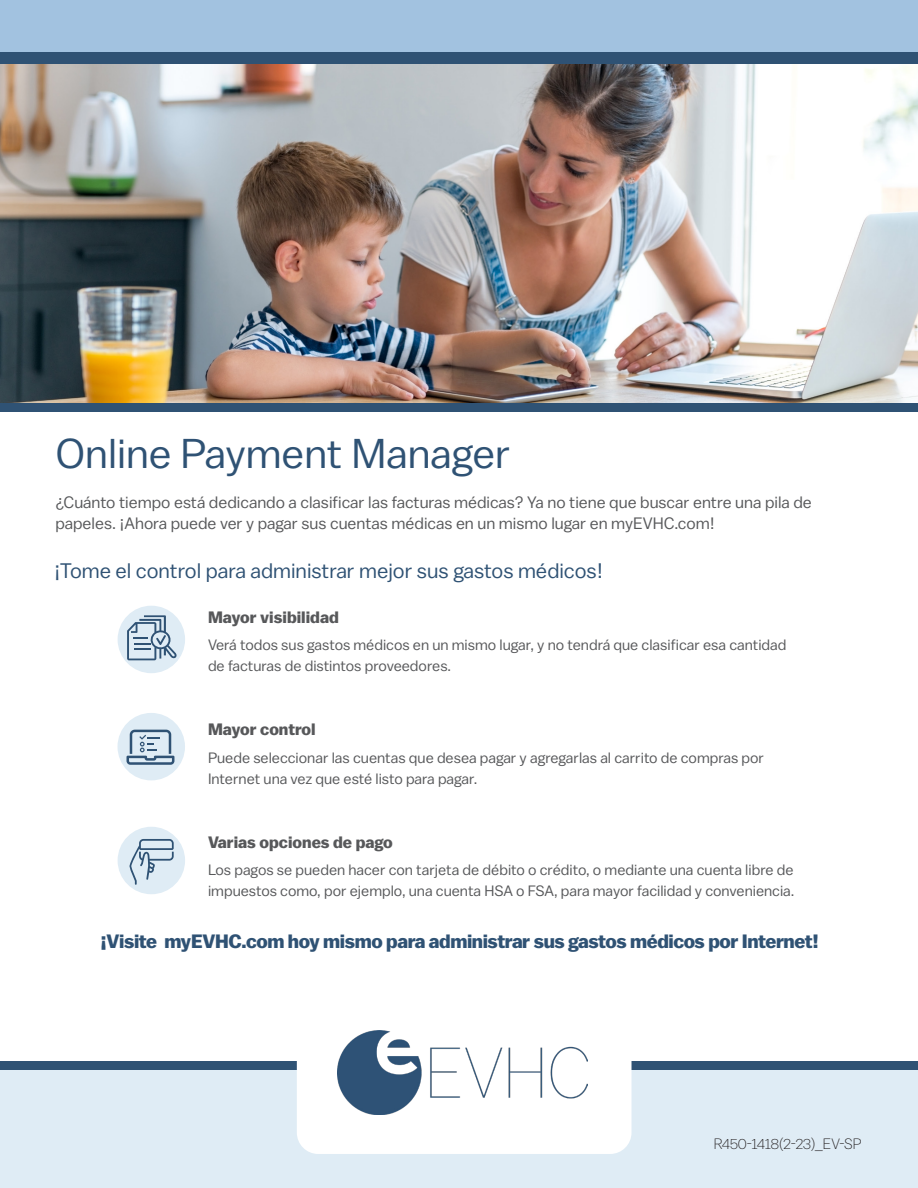
<style>
.page{position:relative;width:918px;height:1188px;background:#fff}
.page>*{position:absolute;margin:0;border:0;box-sizing:border-box;transform-origin:0 0}
.HB_Title{font:41.55px "Balto";color:#2f5274}
.HB_Intro_Paragraph{font:21px "Balto";color:#2f5274}
.t1{font:700 19.35px "Balto";letter-spacing:-.02em;color:#2f5274}
.Into_Paragraph{font:16.5px/21px "Balto";color:#57585a}
.t2{font:700 16.5px "Balto";color:#57585a}
.t3{font:15px/21px "Balto";color:#57585a}
.t4{font:300 15px "Balto";color:#231f20}
</style>
<div class="page">
<img style="left:0;top:64px;width:918px;height:339px">
<div style="left:118px;top:606px;width:67px;height:67px;background:#dfecf5;border-radius:50%"></div>
<svg style="left:127px;top:615px;width:50px;height:45px"></svg>
<div style="left:118px;top:827px;width:67px;height:67px;background:#dfecf5;border-radius:50%"></div>
<svg style="left:129px;top:839px;width:45px;height:46px"></svg>
<div style="left:118px;top:713px;width:67px;height:67px;background:#dfecf5;border-radius:50%"></div>
<svg style="left:127px;top:730px;width:47px;height:35px"></svg>
<div style="left:0;top:1066px;width:918px;height:122px;background:#dfecf5"></div>
<div style="left:0;top:1061px;width:918px;height:9px;background:#2f5274"></div>
<div style="left:297px;top:981px;width:335px;height:173px;background:#fff;border-radius:21px"></div>
<img style="left:337px;top:1030px;width:251px;height:84px">
<div style="left:0;top:0;width:918px;height:54px;background:#a2c2e0"></div>
<div style="left:0;top:52px;width:918px;height:12px;background:#2f5274"></div>
<div style="left:0;top:403px;width:918px;height:9px;background:#2f5274"></div>
<p class="HB_Title" style="left:55px;top:428px;width:457px">Online Payment Manager</p>
<p class="Into_Paragraph" style="left:55px;top:491px;width:758px">¿Cuánto tiempo está dedicando a clasificar las facturas médicas? Ya no tiene que buscar entre una pila de papeles. ¡Ahora puede ver y pagar sus cuentas médicas en un mismo lugar en myEVHC.com!</p>
<p class="HB_Intro_Paragraph" style="left:54px;top:558px;width:551px">¡Tome el control para administrar mejor sus gastos médicos!</p>
<p class="t2" style="left:208px;top:607px;width:132px">Mayor visibilidad</p>
<p class="t3" style="left:208px;top:634px;width:580px">Verá todos sus gastos médicos en un mismo lugar, y no tendrá que clasificar esa cantidad de facturas de distintos proveedores.</p>
<p class="t2" style="left:208px;top:720px;width:109px">Mayor control</p>
<p class="t3" style="left:208px;top:747px;width:558px">Puede seleccionar las cuentas que desea pagar y agregarlas al carrito de compras por<br>Internet una vez que esté listo para pagar.</p>
<p class="t2" style="left:208px;top:832px;width:186px">Varias opciones de pago</p>
<p class="t3" style="left:208px;top:859px;width:588px">Los pagos se pueden hacer con tarjeta de débito o crédito, o mediante una cuenta libre de impuestos como, por ejemplo, una cuenta HSA o FSA, para mayor facilidad y conveniencia.</p>
<p class="t1" style="left:100px;top:930px;width:721px">¡Visite myEVHC.com hoy mismo para administrar sus gastos médicos por Internet!</p>
<p class="t4" style="left:714px;top:1135px;width:149px">R450-1418(2-23)_EV-SP</p>
</div>
